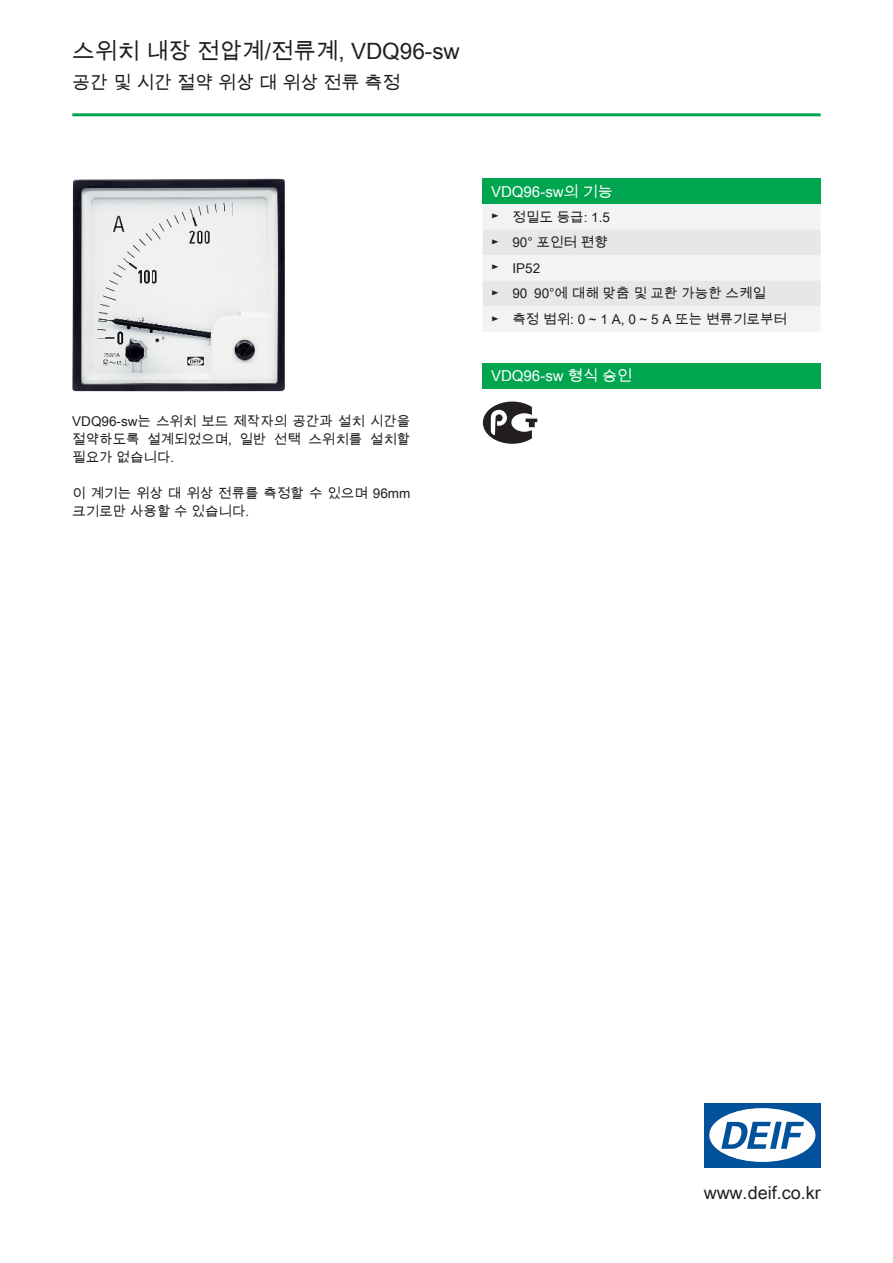
<style>
.page{position:relative;width:893px;height:1263px;background:#fff}
.page>*{position:absolute;margin:0;border:0;box-sizing:border-box;transform-origin:0 0}
.t1{font:22.5px "Arial Unicode MS";color:#231f20}
.t2{font:18px "Arial Unicode MS";color:#231f20}
.t3{font:15px "Arial Unicode MS";color:#fff}
.t4{font:13.5px/25.5px "Arial Unicode MS";color:#231f20}
</style>
<div class="page">
<hr style="left:72px;top:113px;width:749px;height:3px;background:#00a54f">
<img style="left:72px;top:179px;width:213px;height:212px">
<div style="left:483px;top:179px;width:338px;height:25px;background:#00a54f"></div>
<svg style="left:483px;top:204px;width:338px;height:127px"></svg>
<div style="left:483px;top:363px;width:338px;height:26px;background:#00a54f"></div>
<svg style="left:483px;top:402px;width:54px;height:42px"></svg>
<div style="left:704px;top:1103px;width:117px;height:64px;background:#01529a"></div>
<div style="left:709px;top:1108px;width:106px;height:54px;background:#fff;border-radius:50%"></div>
<svg style="left:721px;top:1122px;width:83px;height:27px"></svg>
<h1 class="t1" style="left:72px;top:34px;width:389px">스위치 내장 전압계/전류계, VDQ96-sw</h1>
<h2 class="t2" style="left:72px;top:70px;width:330px">공간 및 시간 절약 위상 대 위상 전류 측정</h2>
<p class="t4" style="left:72px;top:412px;width:340px;line-height:18px;text-align:justify">VDQ96-sw는 스위치 보드 제작자의 공간과 설치 시간을 절약하도록 설계되었으며, 일반 선택 스위치를 설치할 필요가 없습니다.</p>
<p class="t4" style="left:72px;top:484px;width:340px;line-height:18px">이 계기는 위상 대 위상 전류를 측정할 수 있으며 96mm 크기로만 사용할 수 있습니다.</p>
<p class="t3" style="left:491px;top:181px;width:123px">VDQ96-sw의 기능</p>
<p class="t4" style="left:491px;top:204px;width:297px">► 정밀도 등급: 1.5<br>► 90° 포인터 편향<br>► IP52<br>► 90 90°에 대해 맞춤 및 교환 가능한 스케일<br>► 측정 범위: 0 ~ 1 A, 0 ~ 5 A 또는 변류기로부터</p>
<p class="t3" style="left:491px;top:365px;width:142px">VDQ96-sw 형식 승인</p>
<h2 class="t2" style="left:704px;top:1180px;width:119px">www.deif.co.kr</h2>
</div>
